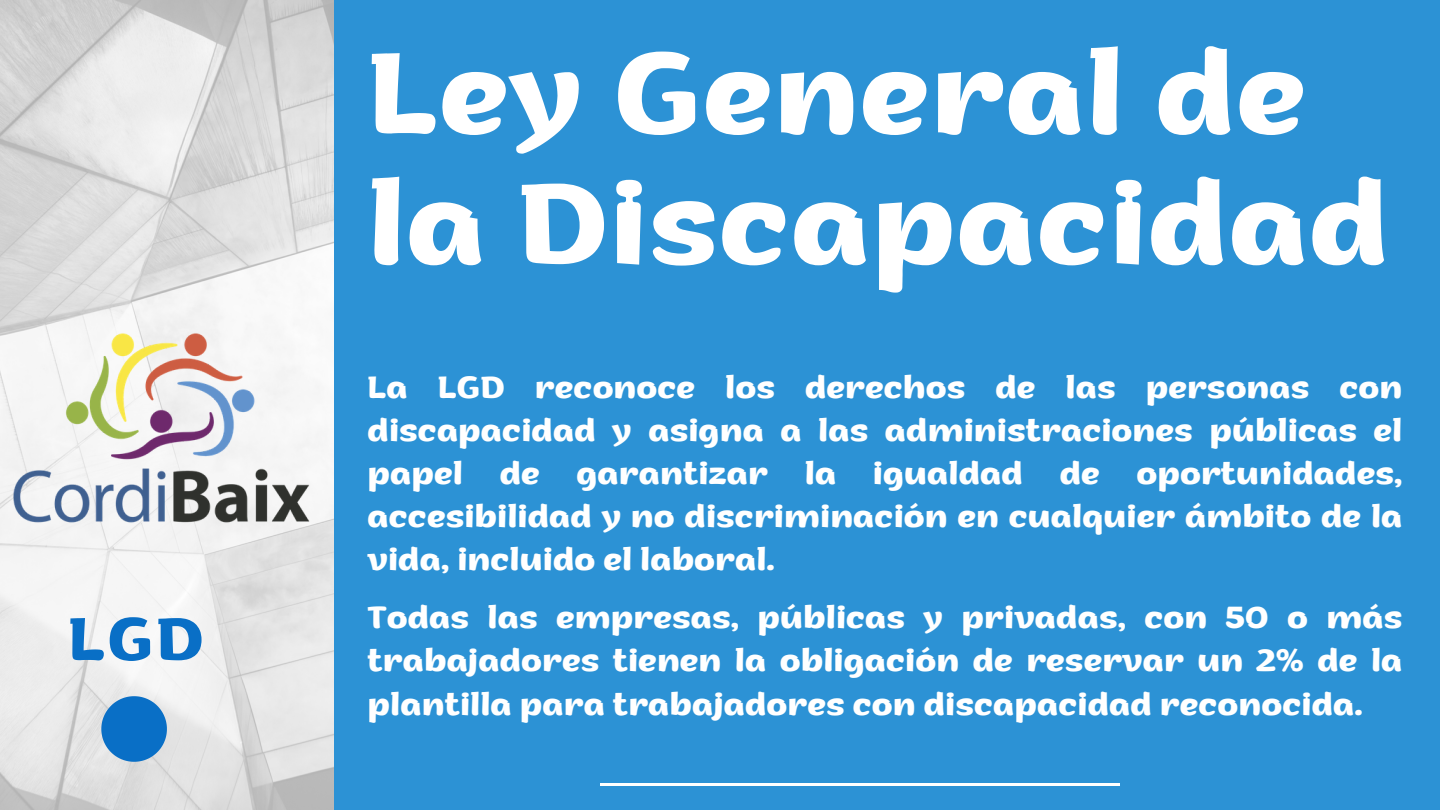
<style>
.page{position:relative;width:1440px;height:810px;background:#2c92d5}
.page>*{position:absolute;margin:0;border:0;box-sizing:border-box;transform-origin:0 0}
.t1{font:700 114.7px/130.4px "ZT Arturo";letter-spacing:.01em;color:#fff}
.t2{font:700 60.2px "ZT Arturo";color:#096fc6}
.t3{font:700 30.9px/43px "ZT Arturo";color:#fff;text-align:justify}
</style>
<div class="page">
<img style="left:0;top:0;width:334px;height:810px">
<svg style="left:101px;top:697px;width:66px;height:65px;background:#3788cc"></svg>
<hr style="left:600px;top:784px;width:519px;height:2px;background:#fff">
<img style="left:0;top:325px;width:317px;height:211px">
<p class="t2" style="left:68px;top:616px;width:137px">LGD</p>
<p class="t1" style="left:368px;top:43px;width:1023px">Ley General de la Discapacidad</p>
<p class="t3" style="left:368px;top:369px;width:1036px">La LGD reconoce los derechos de las personas con discapacidad y asigna a las administraciones públicas el papel de garantizar la igualdad de oportunidades, accesibilidad y no discriminación en cualquier ámbito de la vida, incluido el laboral.</p>
<p class="t3" style="left:368px;top:600px;width:1036px">Todas las empresas, públicas y privadas, con 50 o más trabajadores tienen la obligación de reservar un 2% de la plantilla para trabajadores con discapacidad reconocida.</p>
</div>
